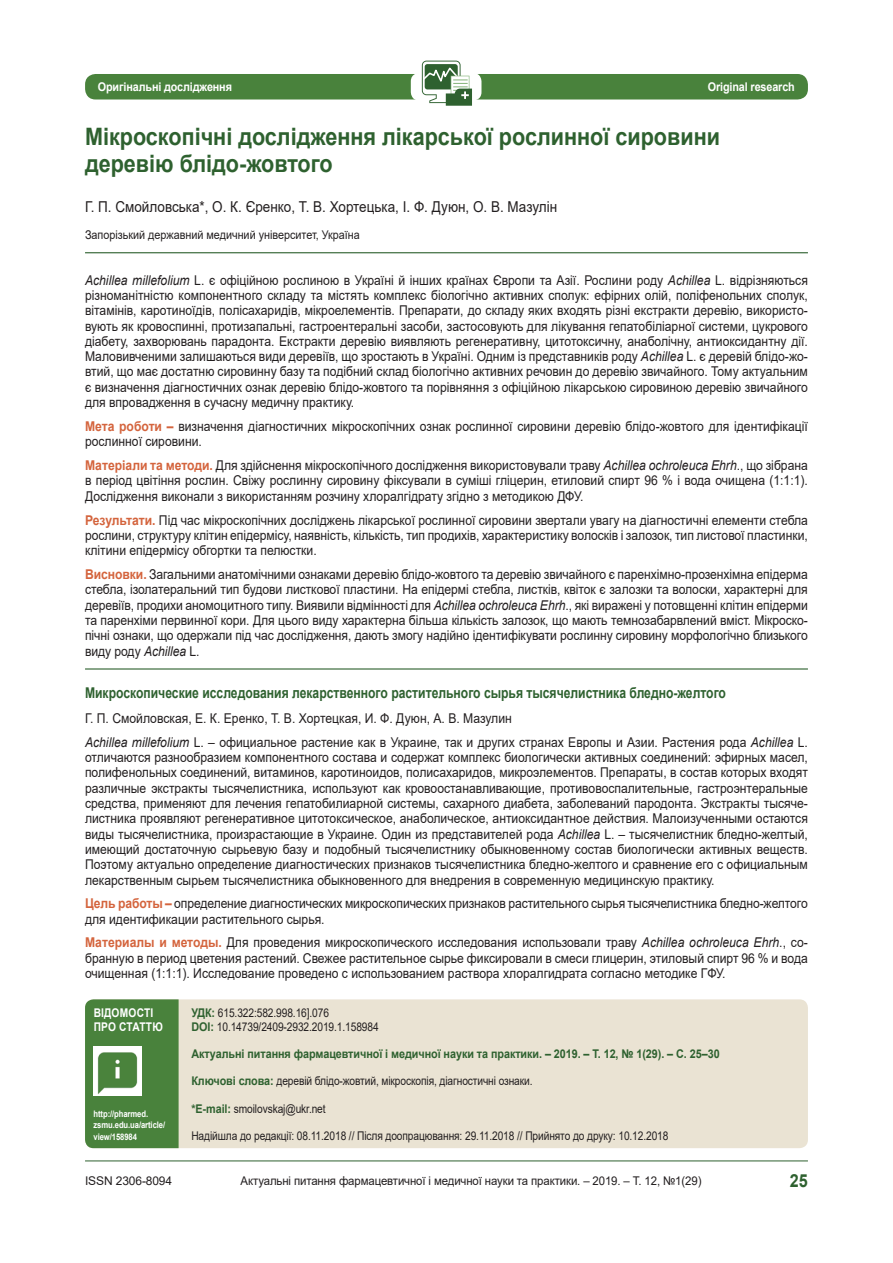
<style>
.page{position:relative;width:893px;height:1263px;background:#fff}
.page>*{position:absolute;margin:0;border:0;box-sizing:border-box;transform-origin:0 0}
.статья{font:700 24px/27.3px "Arial";color:#2e612f;scale:.9 1}
.t1{font:700 18px "Arial";color:#2e612f;scale:.9 1}
.автор{font:15px "Arial";color:#231f20;scale:.9 1}
.резюме_назв{font:700 14.85px "Arial";color:#2e612f;scale:.82 1}
.резюме{font:13.5px/15.3px "Arial";color:#231f20;text-align:justify;scale:.9 1}
.резюме_0{font:13.5px/15.3px "Arial";color:#231f20;text-align:justify;scale:.9 1}
.резюме_низ{font:13.5px/15.3px "Arial";letter-spacing:-.005em;color:#231f20;text-align:justify;scale:.9 1}
.резюме_авт{font:13.5px "Arial";color:#231f20;scale:.9 1}
.удк{font:12px "Arial";letter-spacing:-.01em;color:#231f20;scale:.85 1}
.удк-2{font:700 12px "Arial";letter-spacing:-.005em;color:#2e612f;scale:.9 1}
.удк-3{font:12px "Arial";letter-spacing:-.01em;color:#231f20;scale:.95 1}
.заведение{font:12px "Arial";color:#231f20;scale:.9 1}
.о_статье_верх{font:700 12px "Arial";letter-spacing:-.01em;color:#fff;scale:.9 1}
.о_статье_верх-2{font:700 12px/14.9px "Arial";letter-spacing:.01em;color:#fff;scale:.85 1}
.удк-4{font:12px "Arial";letter-spacing:-.01em;color:#231f20}
.о_статье{font:700 9px/11.2px "Arial";letter-spacing:-.01em;color:#fff;scale:.85 1}
.s1{font-style:italic}
.s2{font-weight:700;color:#d4643d}
.s3{font-weight:700;color:#2e612f}
</style>
<div class="page">
<hr style="left:85px;top:1160px;width:723px;height:1px;background:#2e612f">
<div style="left:85px;top:74px;width:723px;height:25px;background:#49823c;border-radius:10px"></div>
<div style="left:411px;top:73px;width:70px;height:28px;background:#fff;border-radius:9px"></div>
<svg style="left:421px;top:60px;width:37px;height:32px"></svg>
<svg style="left:422px;top:61px;width:50px;height:45px"></svg>
<hr style="left:85px;top:252px;width:723px;height:1px;background:#2e612f">
<hr style="left:85px;top:668px;width:723px;height:1px;background:#2e612f">
<div style="left:85px;top:999px;width:723px;height:149px;background:#eae3d3;border-radius:9px"></div>
<div style="left:85px;top:999px;width:94px;height:149px;background:#49823c"></div>
<img style="left:94px;top:1047px;width:48px;height:48px">
<p class="о_статье_верх" style="left:98px;top:78px;width:151px">Оригінальні дослідження</p>
<p class="о_статье_верх" style="left:708px;top:78px;width:98px">Оriginal research</p>
<p class="статья" style="left:85px;top:123px;width:707px">Мікроскопічні дослідження лікарської рослинної сировини деревію блідо-жовтого</p>
<p class="автор" style="left:85px;top:196px;width:526px">Г. П. Смойловська*, О. К. Єренко, Т. В. Хортецька, І. Ф. Дуюн, О. В. Мазулін</p>
<p class="заведение" style="left:85px;top:227px;width:307px">Запорізький державний медичний університет, Україна</p>
<p class="резюме_0" style="left:85px;top:272px;width:805px"><span class="s1">Achillea millefolium</span> L. є офіційною рослиною в Україні й інших країнах Європи та Азії. Рослини роду <span class="s1">Achillea</span> L. відрізняються різноманітністю компонентного складу та містять комплекс біологічно активних сполук: ефірних олій, поліфенольних сполук, вітамінів, каротиноїдів, полісахаридів, мікроелементів. Препарати, до складу яких входять різні екстракти деревію, використо&shy;вують як кровоспинні, протизапальні, гастроентеральні засоби, застосовують для лікування гепатобіліарної системи, цукрового діабету, захворювань парадонта. Екстракти деревію виявляють регенеративну, цитотоксичну, анаболічну, антиоксидантну дії.<br>Маловивченими залишаються види деревіїв, що зростають в Україні. Одним із представників роду <span class="s1">Achillea</span> L. є деревій блідо-жо&shy;втий, що має достатню сировинну базу та подібний склад біологічно активних речовин до деревію звичайного. Тому актуальним є визначення діагностичних ознак деревію блідо-жовтого та порівняння з офіційною лікарською сировиною деревію звичайного для впровадження в сучасну медичну практику.</p>
<p class="резюме" style="left:85px;top:418px;width:805px"><span class="s2">Мета роботи –</span> визначення діагностичних мікроскопічних ознак рослинної сировини деревію блідо-жовтого для ідентифікації рослинної сировини.</p>
<p class="резюме" style="left:85px;top:458px;width:805px"><span class="s2">Матеріали та методи.</span> Для здійснення мікроскопічного дослідження використовували траву <span class="s1">Achillea ochroleuca Ehrh</span>., що зібрана в період цвітіння рослин. Свіжу рослинну сировину фіксували в суміші гліцерин, етиловий спирт 96 % і вода очищена (1:1:1).<br>Дослідження виконали з використанням розчину хлоралгідрату згідно з методикою ДФУ.</p>
<p class="резюме" style="left:85px;top:512px;width:805px"><span class="s2">Результати.</span> Під час мікроскопічних досліджень лікарської рослинної сировини звертали увагу на діагностичні елементи стебла рослини, структуру клітин епідермісу, наявність, кількість, тип продихів, характеристику волосків і залозок, тип листової пластинки, клітини епідермісу обгортки та пелюстки.</p>
<p class="резюме_низ" style="left:85px;top:567px;width:805px"><span class="s2">Висновки.</span> Загальними анатомічними ознаками деревію блідо-жовтого та деревію звичайного є паренхімно-прозенхімна епідерма стебла, ізолатеральний тип будови листкової пластини. На епідермі стебла, листків, квіток є залозки та волоски, характерні для деревіїв, продихи аномоцитного типу. Виявили відмінності для <span class="s1">Achillea ochroleuca Ehrh</span>., які виражені у потовщенні клітин епідерми та паренхіми первинної кори. Для цього виду характерна більша кількість залозок, що мають темнозабарвлений вміст. Мікроско&shy;пічні ознаки, що одержали під час дослідження, дають змогу надійно ідентифікувати рослинну сировину морфологічно близького виду роду <span class="s1">Achillea</span> L.</p>
<p class="резюме_назв" style="left:85px;top:682px;width:783px">Микроскопические исследования лекарственного растительного сырья тысячелистника бледно-желтого</p>
<p class="резюме_авт" style="left:85px;top:709px;width:476px">Г. П. Смойловская, Е. К. Еренко, Т. В. Хортецкая, И. Ф. Дуюн, А. В. Мазулин</p>
<p class="резюме" style="left:85px;top:734px;width:805px"><span class="s1">Achillea millefolium</span> L. – официальное растение как в Украине, так и других странах Европы и Азии. Растения рода <span class="s1">Achillea</span> L. отличаются разнообразием компонентного состава и содержат комплекс биологически активных соединений: эфирных масел, полифенольных соединений, витаминов, каротиноидов, полисахаридов, микроэлементов. Препараты, в состав которых входят различные экстракты тысячелистника, используют как кровоостанавливающие, противовоспалительные, гастроэнтеральные средства, применяют для лечения гепатобилиарной системы, сахарного диабета, заболеваний пародонта. Экстракты тысяче&shy;листника проявляют регенеративное цитотоксическое, анаболическое, антиоксидантное действия. Малоизученными остаются виды тысячелистника, произрастающие в Украине. Один из представителей рода <span class="s1">Achillea</span> L. – тысячелистник бледно-желтый, имеющий достаточную сырьевую базу и подобный тысячелистнику обыкновенному состав биологически активных веществ.<br>Поэтому актуально определение диагностических признаков тысячелистника бледно-желтого и сравнение его с официальным лекарственным сырьем тысячелистника обыкновенного для внедрения в современную медицинскую практику.</p>
<p class="резюме" style="left:85px;top:896px;width:804px"><span class="s2">Цель работы –</span> определение диагностических микроскопических признаков растительного сырья тысячелистника бледно-желтого для идентификации растительного сырья.</p>
<p class="резюме" style="left:85px;top:935px;width:805px"><span class="s2">Материалы и методы.</span> Для проведения микроскопического исследования использовали траву <span class="s1">Achillea ochroleuca Ehrh</span>., со&shy;бранную в период цветения растений. Свежее растительное сырье фиксировали в смеси глицерин, этиловый спирт 96 % и вода очищенная (1:1:1). Исследование проведено с использованием раствора хлоралгидрата согласно методике ГФУ.</p>
<p class="удк" style="left:191px;top:1004px;width:164px"><span class="s3">УДК:</span> 615.322:582.998.16].076</p>
<p class="удк" style="left:191px;top:1018px;width:222px"><span class="s3">DOI:</span> 10.14739/2409-2932.2019.1.158984</p>
<p class="удк-2" style="left:191px;top:1045px;width:588px">Актуальні питання фармацевтичної і медичної науки та практики. – 2019. – Т. 12, № 1(29). – С. 25–30</p>
<p class="удк" style="left:191px;top:1073px;width:403px"><span class="s3">Ключові слова:</span> деревій блідо-жовтий, мікроскопія, діагностичні ознаки.</p>
<p class="удк" style="left:191px;top:1100px;width:160px"><span class="s3">*E-mail:</span> smoilovskaj@ukr.net</p>
<p class="удк" style="left:191px;top:1127px;width:563px">Надійшла до редакції: 08.11.2018 // Після доопрацювання: 29.11.2018 // Прийнято до друку: 10.12.2018</p>
<p class="о_статье_верх-2" style="left:94px;top:1005px;width:83px">ВІДОМОСТІ<br>ПРО СТАТТЮ</p>
<p class="о_статье" style="left:94px;top:1108px;width:86px">http://pharmed. zsmu.edu.ua/article/ view/158984</p>
<p class="удк-4" style="left:85px;top:1172px;width:89px">ISSN 2306-8094</p>
<p class="удк-3" style="left:241px;top:1172px;width:487px">Актуальні питання фармацевтичної і медичної науки та практики. – 2019. – Т. 12, №1(29)</p>
<p class="t1" style="left:790px;top:1168px;width:22px">25</p>
</div>
